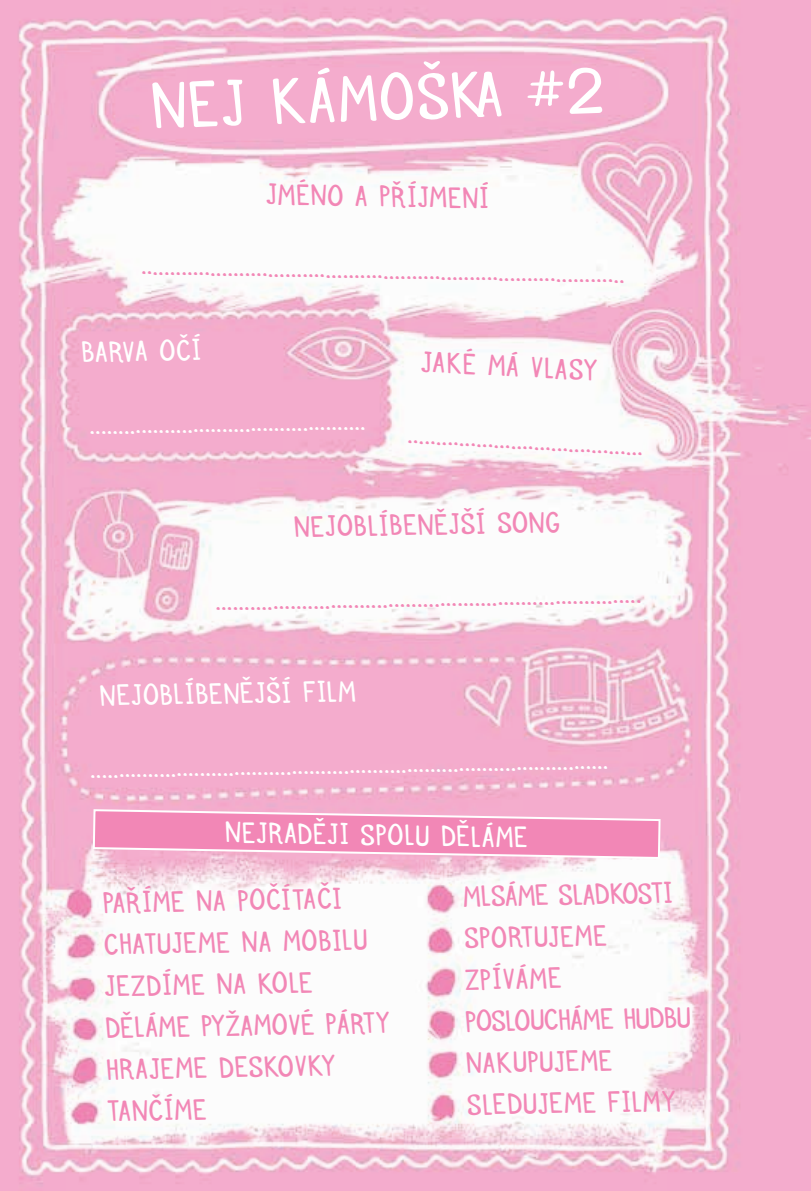
<style>
.page{position:relative;width:811px;height:1191px;background:#fff}
.page>*{position:absolute;margin:0;border:0;box-sizing:border-box;transform-origin:0 0}
.t1{font:80px "Palitoon";color:#fff}
.t2{font:36px/41.6px "Palitoon";color:#f287b6}
.t3{font:36px/72px "Palitoon";color:#fff}
.s1{font-size:70px}
.s2{font-size:66px}
</style>
<div class="page">
<img style="left:0;top:0;width:811px;height:1191px">
<svg style="left:92px;top:808px;width:569px;height:52px;background:#f39ac1"></svg>
<h1 class="t1" style="left:149px;top:58px;width:455px;rotate:-2deg">NEJ KÁMOŠKA <span class="s1">#</span><span class="s2">2</span></h1>
<p class="t2" style="left:143px;top:155px;width:485px;line-height:72px;text-align:center;rotate:1deg">JMÉNO A PŘÍJMENÍ ....................................................................................</p>
<p class="t3" style="left:81px;top:315px;width:285px;rotate:-1deg">BARVA OČÍ ................................................</p>
<p class="t2" style="left:413px;top:324px;width:238px;line-height:72px;rotate:3deg">JAKÉ MÁ VLASY .........................................</p>
<p class="t2" style="left:213px;top:491px;width:428px;line-height:72px;text-align:center;rotate:-1deg">NEJOBLÍBENĚJŠÍ SONG ..........................................................................</p>
<p class="t3" style="left:88px;top:658px;width:520px;text-indent:11px;rotate:-1deg">NEJOBLÍBENĚJŠÍ FILM ..........................................................................................</p>
<p class="t3" style="left:226px;top:795px;width:305px;rotate:1deg">NEJRADĚJI SPOLU DĚLÁME</p>
<p class="t2" style="left:103px;top:881px;width:287px;rotate:-1deg">PAŘÍME NA POČÍTAČI<br>CHATUJEME NA MOBILU<br>JEZDÍME NA KOLE<br>DĚLÁME PYŽAMOVÉ PÁRTY<br>HRAJEME DESKOVKY<br>TANČÍME</p>
<p class="t2" style="left:463px;top:874px;width:227px;rotate:-1deg">MLSÁME SLADKOSTI<br>SPORTUJEME<br>ZPÍVÁME<br>POSLOUCHÁME HUDBU<br>NAKUPUJEME<br>SLEDUJEME FILMY</p>
</div>
